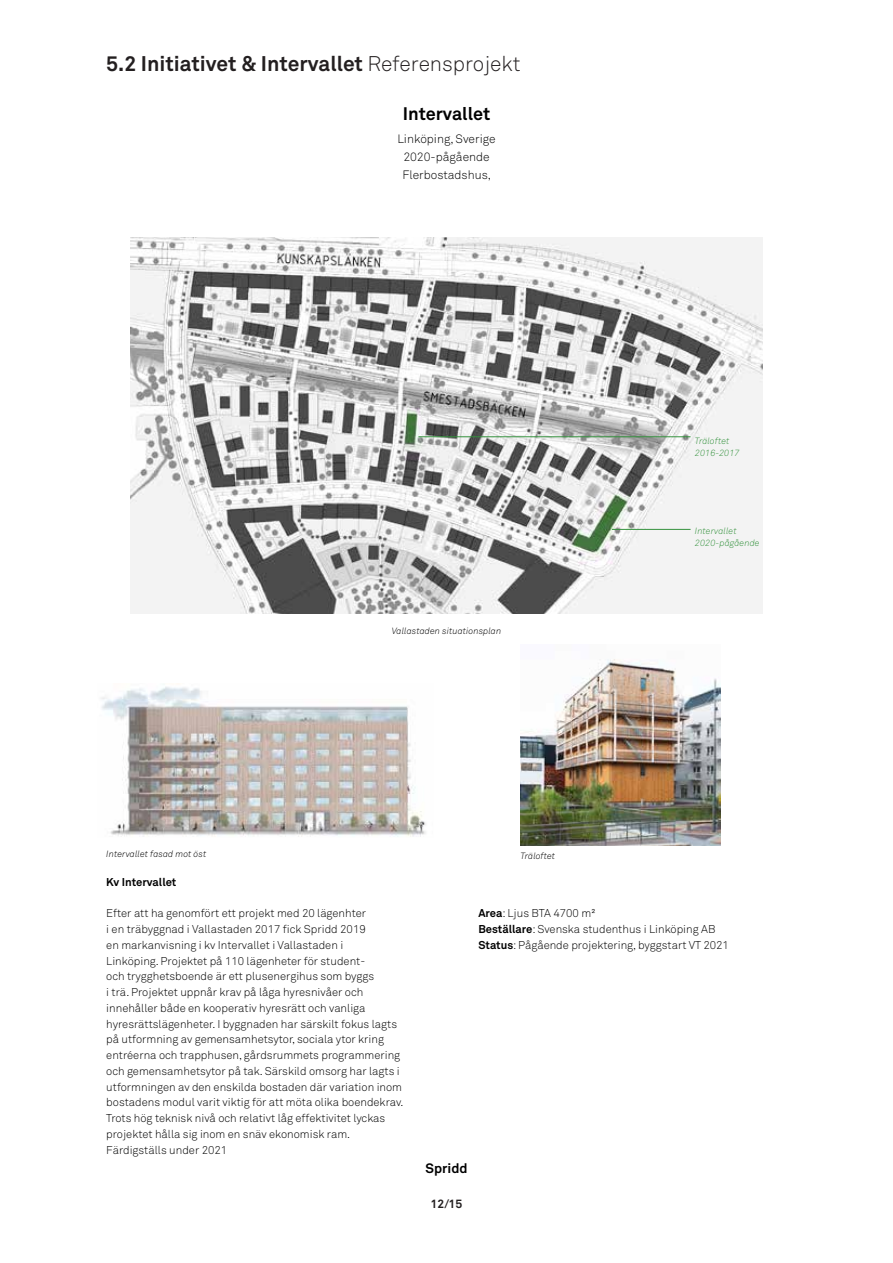
<style>
.page{position:relative;width:893px;height:1263px;background:#fff}
.page>*{position:absolute;margin:0;border:0;box-sizing:border-box;transform-origin:0 0}
.Bildtexter_m_Siffra{font:700 21px "Akkurat";color:#231f20}
.t1{font:700 18px "Akkurat";color:#000}
.t2{font:700 13.5px "Akkurat";color:#000}
.t3{font:300 12px/18px "Akkurat";color:#000;text-align:center}
.t4{font:700 12px "Akkurat";color:#231f20}
.t5{font:300 11.25px/15.8px "Akkurat";color:#000}
.t6{font:700 11.25px "Akkurat";color:#000}
.t7{font:italic 300 9px "Akkurat";letter-spacing:.01em;color:#000}
.t8{font:italic 300 9px/12px "Akkurat";letter-spacing:.01em;color:#34923d}
.s1{font-weight:300}
.s2{font-weight:700}
</style>
<div class="page">
<img style="left:130px;top:238px;width:633px;height:375px">
<hr style="left:418px;top:436px;width:273px;height:1px;background:#34923d">
<hr style="left:612px;top:529px;width:79px;height:1px;background:#34923d">
<img style="left:101px;top:686px;width:325px;height:151px">
<img style="left:521px;top:659px;width:200px;height:187px">
<p class="Bildtexter_m_Siffra" style="left:106px;top:51px;width:416px">5.2 Initiativet &amp; Intervallet <span class="s1">Referensprojekt</span></p>
<p class="t1" style="left:403px;top:102px;width:89px">Intervallet</p>
<p class="t3" style="left:397px;top:130px;width:100px">Linköping, Sverige<br>2020-pågående<br>Flerbostadshus,</p>
<p class="t7" style="left:106px;top:848px;width:102px">Intervallet fasad mot öst</p>
<p class="t7" style="left:392px;top:626px;width:111px">Vallastaden situationsplan</p>
<p class="t7" style="left:521px;top:850px;width:36px">Träloftet</p>
<p class="t8" style="left:695px;top:435px;width:46px">Träloftet<br>2016-2017</p>
<p class="t8" style="left:695px;top:525px;width:66px">Intervallet<br>2020-pågående</p>
<p class="t6" style="left:106px;top:875px;width:72px">Kv Intervallet</p>
<p class="t5" style="left:106px;top:906px;width:299px">Efter att ha genomfört ett projekt med 20 lägenhter<br>i en träbyggnad i Vallastaden 2017 fick Spridd 2019<br>en markanvisning i kv Intervallet i Vallastaden i<br>Linköping. Projektet på 110 lägenheter för student-<br>och trygghetsboende är ett plusenergihus som byggs<br>i trä. Projektet uppnår krav på låga hyresnivåer och innehåller både en kooperativ hyresrätt och vanliga hyresrättslägenheter. I byggnaden har särskilt fokus lagts på utformning av gemensamhetsytor, sociala ytor kring entréerna och trapphusen, gårdsrummets programmering och gemensamhetsytor på tak. Särskild omsorg har lagts i utformningen av den enskilda bostaden där variation inom bostadens modul varit viktig för att möta olika boendekrav.<br>Trots hög teknisk nivå och relativt låg effektivitet lyckas projektet hålla sig inom en snäv ekonomisk ram.<br>Färdigställs under 2021</p>
<p class="t5" style="left:478px;top:906px;width:252px"><span class="s2">Area</span>: Ljus BTA 4700 m²<br><span class="s2">Beställare</span>: Svenska studenthus i Linköping AB<br><span class="s2">Status</span>: Pågående projektering, byggstart VT 2021</p>
<p class="t2" style="left:425px;top:1160px;width:43px">Spridd</p>
<p class="t4" style="left:431px;top:1197px;width:33px">12/15</p>
</div>
